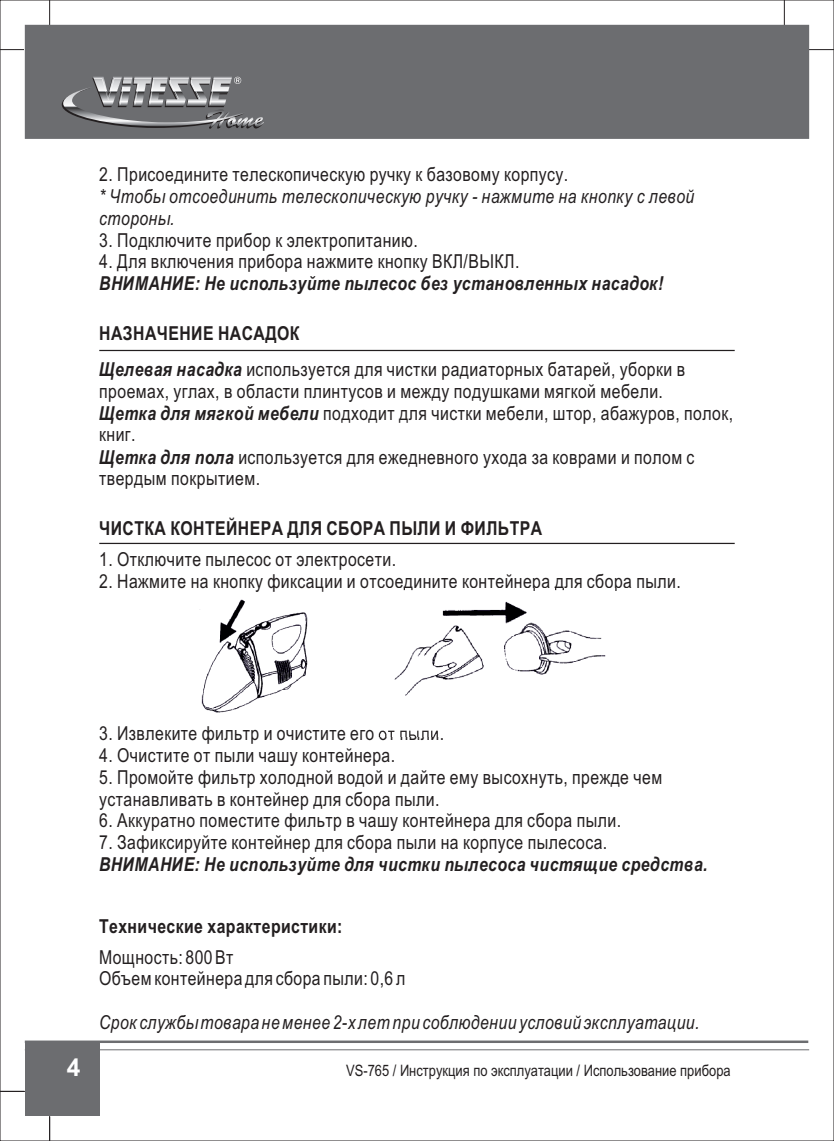
<style>
.page{position:relative;width:834px;height:1141px;background:#fff}
.page>*{position:absolute;margin:0;border:0;box-sizing:border-box;transform-origin:0 0}
.t1{font:700 24.5px "Arial";color:#fff}
.t2{font:19.25px/21.9px "Arial Narrow";letter-spacing:.025em;color:#231f20}
.t3{font:italic 19.25px/21.7px "Arial Narrow";letter-spacing:.025em;color:#231f20}
.t4{font:italic 700 19.25px "Arial Narrow";letter-spacing:.025em;color:#231f20}
.t5{font:700 19.25px "Arial Narrow";letter-spacing:.025em;color:#231f20}
.t6{font:15.75px "Arial Narrow";color:#231f20}
.s1{font-weight:700}
.s2{font-weight:700;font-style:italic}
</style>
<div class="page">
<hr style="left:783px;top:0;width:1px;height:50px;background:#231f20">
<hr style="left:784px;top:49px;width:49px;height:1px;background:#231f20">
<hr style="left:49px;top:0;width:1px;height:50px;background:#231f20">
<hr style="left:0;top:49px;width:50px;height:1px;background:#231f20">
<div style="left:25px;top:25px;width:784px;height:114px;background:#6c6d70"></div>
<svg style="left:62px;top:77px;width:200px;height:52px;background:#828385"></svg>
<hr style="left:25px;top:1040px;width:783px;height:3px;background:#6c6d70">
<hr style="left:25px;top:1049px;width:784px;height:1px;background:#6c6d70">
<img style="left:199px;top:599px;width:109px;height:114px">
<img style="left:378px;top:588px;width:239px;height:148px">
<hr style="left:49px;top:1091px;width:1px;height:50px;background:#231f20">
<hr style="left:0;top:1091px;width:50px;height:1px;background:#231f20">
<div style="left:25px;top:1042px;width:74px;height:74px;background:#6c6d70"></div>
<hr style="left:99px;top:350px;width:635px;height:1px;background:#231f20">
<hr style="left:99px;top:543px;width:635px;height:1px;background:#231f20">
<p class="t2" style="left:99px;top:166px;width:470px">2. Присоедините телескопическую ручку к базовому корпусу.</p>
<p class="t3" style="left:99px;top:187px;width:596px">* Чтобы отсоединить телескопическую ручку - нажмите на кнопку с левой стороны.</p>
<p class="t2" style="left:99px;top:231px;width:320px">3. Подключите прибор к электропитанию.</p>
<p class="t2" style="left:99px;top:252px;width:421px">4. Для включения прибора нажмите кнопку ВКЛ/ВЫКЛ.</p>
<p class="t4" style="left:99px;top:276px;width:565px">ВНИМАНИЕ: Не используйте пылесос без установленных насадок!</p>
<p class="t2" style="left:99px;top:318px;width:587px;line-height:35.4px"><span class="s1">НАЗНАЧЕНИЕ НАСАДОК<br></span><span class="s2">Щелевая насадка</span> используется для чистки радиаторных батарей, уборки в</p>
<p class="t2" style="left:99px;top:382px;width:635px">проемах, углах, в области плинтусов и между подушками мягкой мебели.<br><span class="s2">Щетка для мягкой мебели</span> подходит для чистки мебели, штор, абажуров, полок, книг.<br><span class="s2">Щетка для пола</span> используется для ежедневного ухода за коврами и полом с твердым покрытием.</p>
<p class="t5" style="left:99px;top:521px;width:444px">ЧИСТКА КОНТЕЙНЕРА ДЛЯ СБОРА ПЫЛИ И ФИЛЬТРА</p>
<p class="t2" style="left:99px;top:550px;width:298px">1. Отключите пылесос от электросети.</p>
<p class="t2" style="left:99px;top:572px;width:583px">2. Нажмите на кнопку фиксации и отсоедините контейнера для сбора пыли.</p>
<p class="t1" style="left:67px;top:1058px;width:15px">4</p>
<p class="t2" style="left:99px;top:724px;width:346px">3. Извлеките фильтр и очистите его от пыли.</p>
<p class="t2" style="left:99px;top:746px;width:297px">4. Очистите от пыли чашу контейнера.</p>
<p class="t2" style="left:99px;top:768px;width:564px">5. Промойте фильтр холодной водой и дайте ему высохнуть, прежде чем устанавливать в контейнер для сбора пыли.</p>
<p class="t2" style="left:99px;top:812px;width:523px">6. Аккуратно поместите фильтр в чашу контейнера для сбора пыли.</p>
<p class="t2" style="left:99px;top:833px;width:509px">7. Зафиксируйте контейнер для сбора пыли на корпусе пылесоса.</p>
<p class="t4" style="left:99px;top:857px;width:610px">ВНИМАНИЕ: Не используйте для чистки пылесоса чистящие средства.</p>
<p class="t5" style="left:99px;top:919px;width:245px">Технические характеристики:</p>
<p class="t2" style="left:99px;top:948px;width:307px">Мощность: 800 Вт<br>Объем контейнера для сбора пыли: 0,6 л</p>
<p class="t3" style="left:99px;top:1013px;width:601px">Срок службы товара не менее 2-х лет при соблюдении условий эксплуатации.</p>
<p class="t6" style="left:346px;top:1064px;width:386px">VS-765 / Инструкция по эксплуатации / Использование прибора</p>
</div>
